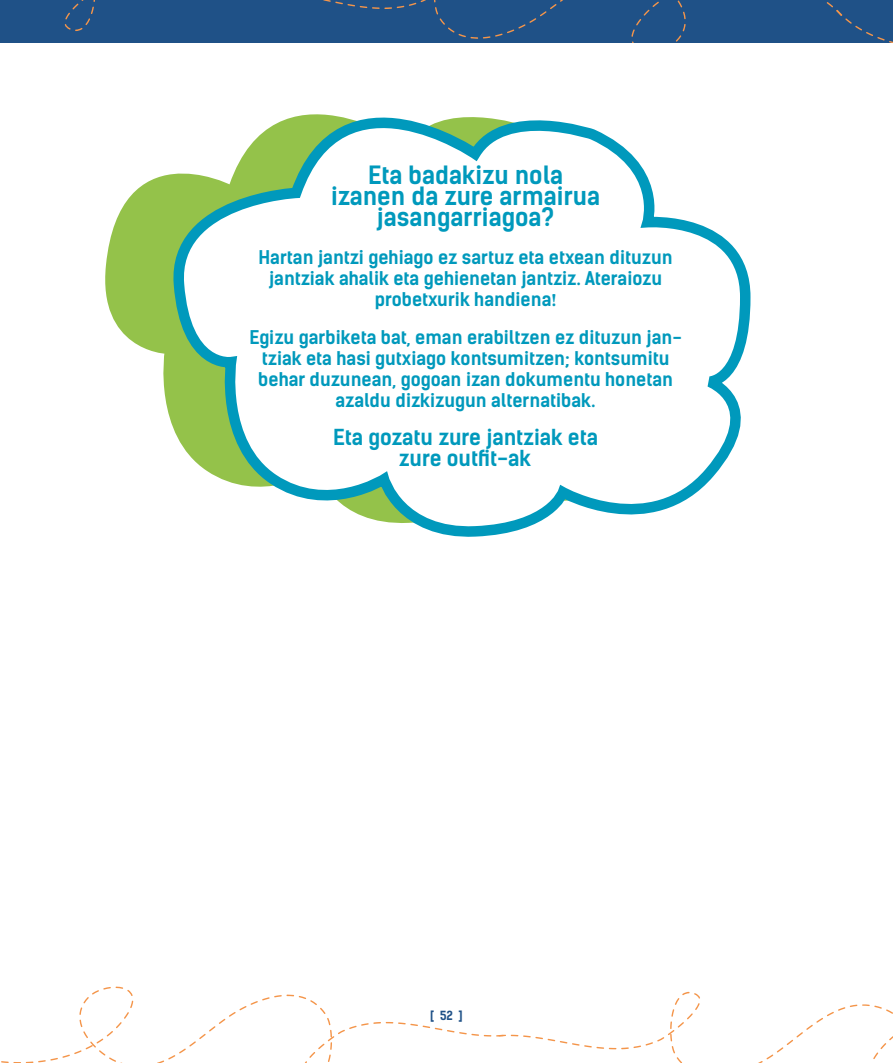
<style>
.page{position:relative;width:893px;height:1063px;background:#fff}
.page>*{position:absolute;margin:0;border:0;box-sizing:border-box;transform-origin:0 0}
.t1{font:700 24px/21px "Kelson Sans";color:#0099bc;text-align:center}
.t2{font:700 21px/21px "Kelson Sans";color:#0099bc;text-align:center}
.t3{font:700 18px/21px "Kelson Sans";color:#0099bc;text-align:center}
.t4{font:700 12px "Kelson Sans";color:#1f5187}
.s1{font-family:"Minion Pro"}
</style>
<div class="page">
<div style="left:0;top:0;width:893px;height:43px;background:#1f5187"></div>
<svg style="left:1px;top:987px;width:497px;height:76px"></svg>
<svg style="left:498px;top:992px;width:395px;height:71px"></svg>
<svg style="left:105px;top:174px;width:67px;height:251px;fill:#94c24a"></svg>
<svg style="left:172px;top:114px;width:579px;height:423px"></svg>
<h1 class="t1" style="left:331px;top:165px;width:271px">Eta badakizu nola izanen da zure armairua jasangarriagoa?</h1>
<p class="t3" style="left:259px;top:248px;width:415px">Hartan jantzi gehiago ez sartuz eta etxean dituzun jantziak ahalik eta gehienetan jantziz<span class="s1">.</span> Ateraiozu probetxurik handiena<span class="s1">!</span></p>
<p class="t3" style="left:249px;top:328px;width:429px">Egizu garbiketa bat, eman erabiltzen ez dituzun jan-- tziak eta hasi gutxiago kontsumitzen; kontsumitu behar duzunean, gogoan izan dokumentu honetan azaldu dizkizugun alternatibak<span class="s1">.</span></p>
<p class="t2" style="left:333px;top:427px;width:266px">Eta gozatu zure jantziak eta zure outfit-ak</p>
<p class="t4" style="left:430px;top:1008px;width:6px">[</p>
<p class="t4" style="left:458px;top:1008px;width:6px">]</p>
<p class="t4" style="left:440px;top:1008px;width:14px">52</p>
</div>
